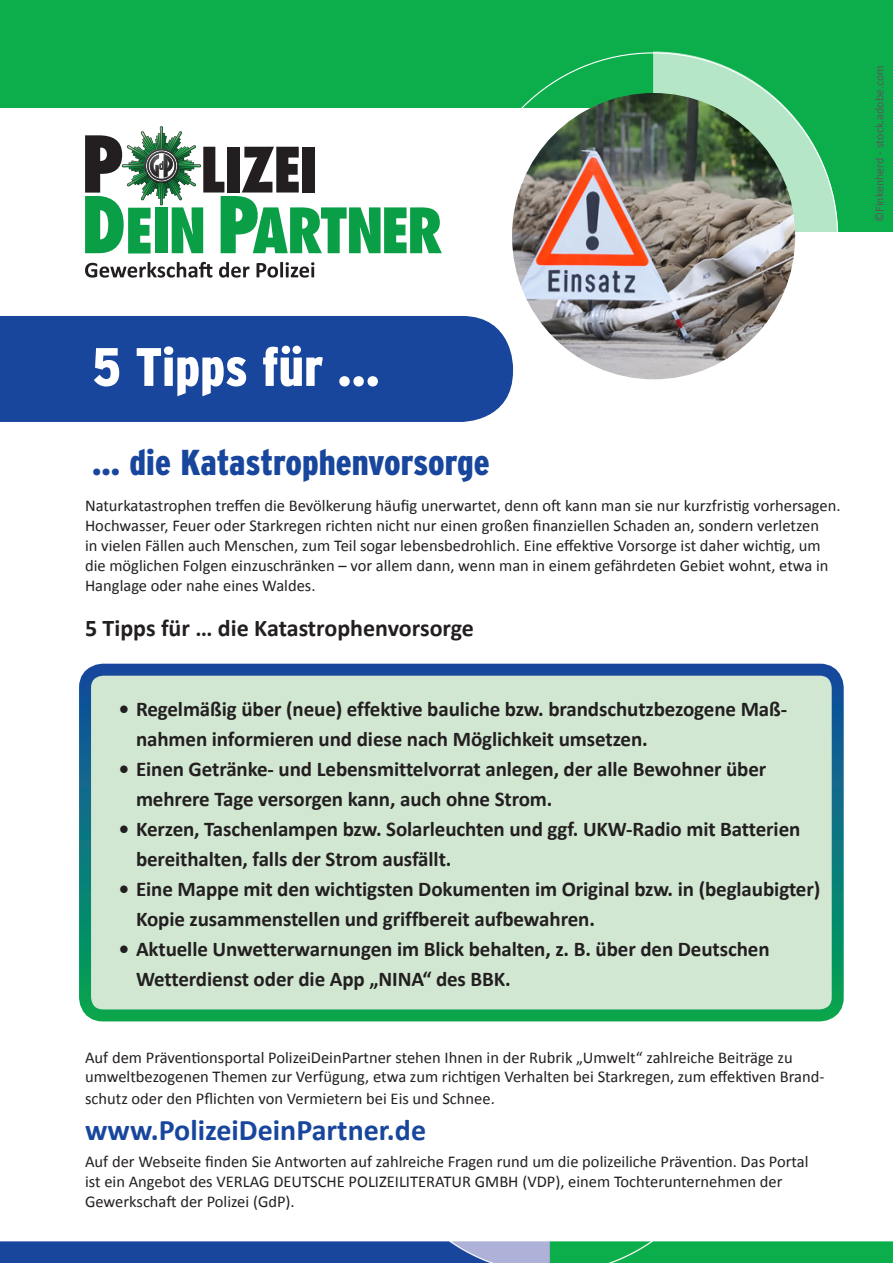
<style>
.page{position:relative;width:893px;height:1263px;background:#fff}
.page>*{position:absolute;margin:0;border:0;box-sizing:border-box;transform-origin:0 0}
.t1{font:900 condensed 54px "Interstate";color:#fff}
.t2{font:900 condensed 36px "Interstate";color:#18469d}
.t3{font:700 30px "Calibri";color:#18469d}
.t4{font:700 24px "Calibri";color:#231f20}
.t5{font:700 21px/30px "Calibri";letter-spacing:-.005em;color:#231f20}
.t6{font:16.5px/19.8px "Calibri";color:#231f20}
.t7{font:12px "Calibri";color:#57585a}
</style>
<div class="page">
<div style="left:85px;top:670px;width:753px;height:345px;background:#d1e7d2;border-radius:18px"></div>
<div style="left:79px;top:664px;width:765px;height:357px;border:12px solid #fff;border-radius:18px"></div>
<img style="left:0;top:1242px;width:893px;height:21px">
<div style="left:0;top:0;width:893px;height:232px;background:#0cae4c"></div>
<div style="left:0;top:108px;width:654px;height:237px;background:#fff"></div>
<svg style="left:652px;top:51px;width:186px;height:329px"></svg>
<svg style="left:85px;top:126px;width:357px;height:127px"></svg>
<svg style="left:85px;top:262px;width:127px;height:16px"></svg>
<svg style="left:219px;top:262px;width:30px;height:16px"></svg>
<svg style="left:257px;top:262px;width:57px;height:16px"></svg>
<img style="left:512px;top:93px;width:283px;height:286px">
<div style="left:0;top:316px;width:513px;height:106px;background:#18469d"></div>
<p class="t7" style="left:872px;top:222px;width:158px;rotate:-90deg">©Finkenherd - stock.adobe.com</p>
<h1 class="t1" style="left:92px;top:337px;width:289px">5 Tipps für ...</h1>
<h2 class="t2" style="left:92px;top:442px;width:399px">... die Katastrophenvorsorge</h2>
<p class="t6" style="left:85px;top:495px;width:757px">Naturkatastrophen treffen die Bevölkerung häufig unerwartet, denn oft kann man sie nur kurzfristig vorhersagen.<br>Hochwasser, Feuer oder Starkregen richten nicht nur einen großen finanziellen Schaden an, sondern verletzen<br>in vielen Fällen auch Menschen, zum Teil sogar lebensbedrohlich. Eine effektive Vorsorge ist daher wichtig, um die möglichen Folgen einzuschränken – vor allem dann, wenn man in einem gefährdeten Gebiet wohnt, etwa in Hanglage oder nahe eines Waldes.</p>
<h3 class="t4" style="left:85px;top:613px;width:390px">5 Tipps für … die Katastrophenvorsorge</h3>
<p class="t5" style="left:136px;top:693px;width:653px;text-indent:-17px">• Regelmäßig über (neue) effektive bauliche bzw. brandschutzbezogene Maß&shy;nahmen informieren und diese nach Möglichkeit umsetzen.</p>
<p class="t5" style="left:136px;top:753px;width:632px;text-indent:-17px">• Einen Getränke- und Lebensmittelvorrat anlegen, der alle Bewohner über mehrere Tage versorgen kann, auch ohne Strom.</p>
<p class="t5" style="left:136px;top:813px;width:666px;text-indent:-17px">• Kerzen, Taschenlampen bzw. Solarleuchten und ggf. UKW-Radio mit Batterien bereithalten, falls der Strom ausfällt.</p>
<p class="t5" style="left:136px;top:873px;width:686px;text-indent:-17px">• Eine Mappe mit den wichtigsten Dokumenten im Original bzw. in (beglaubigter)<br>Kopie zusammenstellen und griffbereit aufbewahren.</p>
<p class="t5" style="left:136px;top:933px;width:635px;text-indent:-17px">• Aktuelle Unwetterwarnungen im Blick behalten, z. B. über den Deutschen<br>Wetterdienst oder die App „NINA“ des BBK.</p>
<p class="t6" style="left:85px;top:1046px;width:741px">Auf dem Präventionsportal PolizeiDeinPartner stehen Ihnen in der Rubrik „Umwelt“ zahlreiche Beiträge zu umweltbezogenen Themen zur Verfügung, etwa zum richtigen Verhalten bei Starkregen, zum effektiven Brand-</p>
<p class="t6" style="left:85px;top:1088px;width:411px">schutz oder den Pflichten von Vermietern bei Eis und Schnee.</p>
<h3 class="t3" style="left:85px;top:1111px;width:343px">www.PolizeiDeinPartner.de</h3>
<p class="t6" style="left:85px;top:1151px;width:725px">Auf der Webseite finden Sie Antworten auf zahlreiche Fragen rund um die polizeiliche Prävention. Das Portal ist ein Angebot des VERLAG DEUTSCHE POLIZEILITERATUR GMBH (VDP), einem Tochterunternehmen der<br>Gewerkschaft der Polizei (GdP).</p>
</div>
